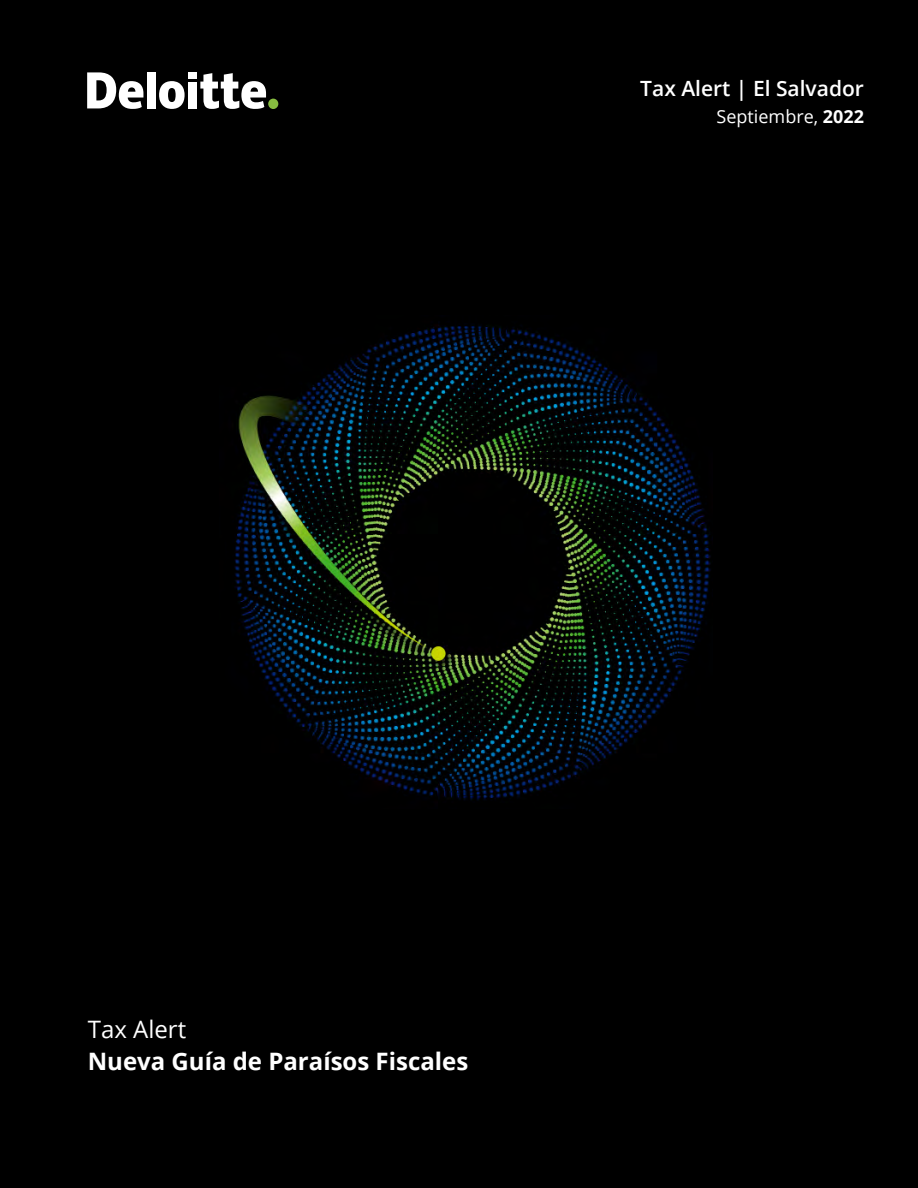
<style>
.page{position:relative;width:918px;height:1188px;background:#000}
.page>*{position:absolute;margin:0;border:0;box-sizing:border-box;transform-origin:0 0}
.t1{font:700 24px "Open Sans";color:#fff}
.t2{font:24px "Open Sans";color:#fff}
.t3{font:600 21px "Open Sans";color:#fff}
.t4{font:18px "Open Sans";color:#fff}
.s1{font-weight:700}
</style>
<div class="page">
<div style="left:268px;top:99px;width:10px;height:10px;background:#87bd40;border-radius:50%"></div>
<div style="left:147px;top:72px;width:9px;height:36px;background:#fff"></div>
<svg style="left:159px;top:81px;width:26px;height:28px"></svg>
<div style="left:188px;top:82px;width:9px;height:26px;background:#fff"></div>
<div style="left:188px;top:72px;width:9px;height:6px;background:#fff"></div>
<svg style="left:200px;top:73px;width:66px;height:36px"></svg>
<svg style="left:87px;top:72px;width:56px;height:37px"></svg>
<img style="left:219px;top:315px;width:493px;height:493px">
<p class="t3" style="left:640px;top:74px;width:225px">Tax Alert | El Salvador</p>
<p class="t4" style="left:717px;top:104px;width:149px">Septiembre, <span class="s1">2022</span></p>
<p class="t2" style="left:88px;top:1013px;width:100px">Tax Alert</p>
<p class="t1" style="left:88px;top:1044px;width:382px">Nueva Guía de Paraísos Fiscales</p>
</div>
